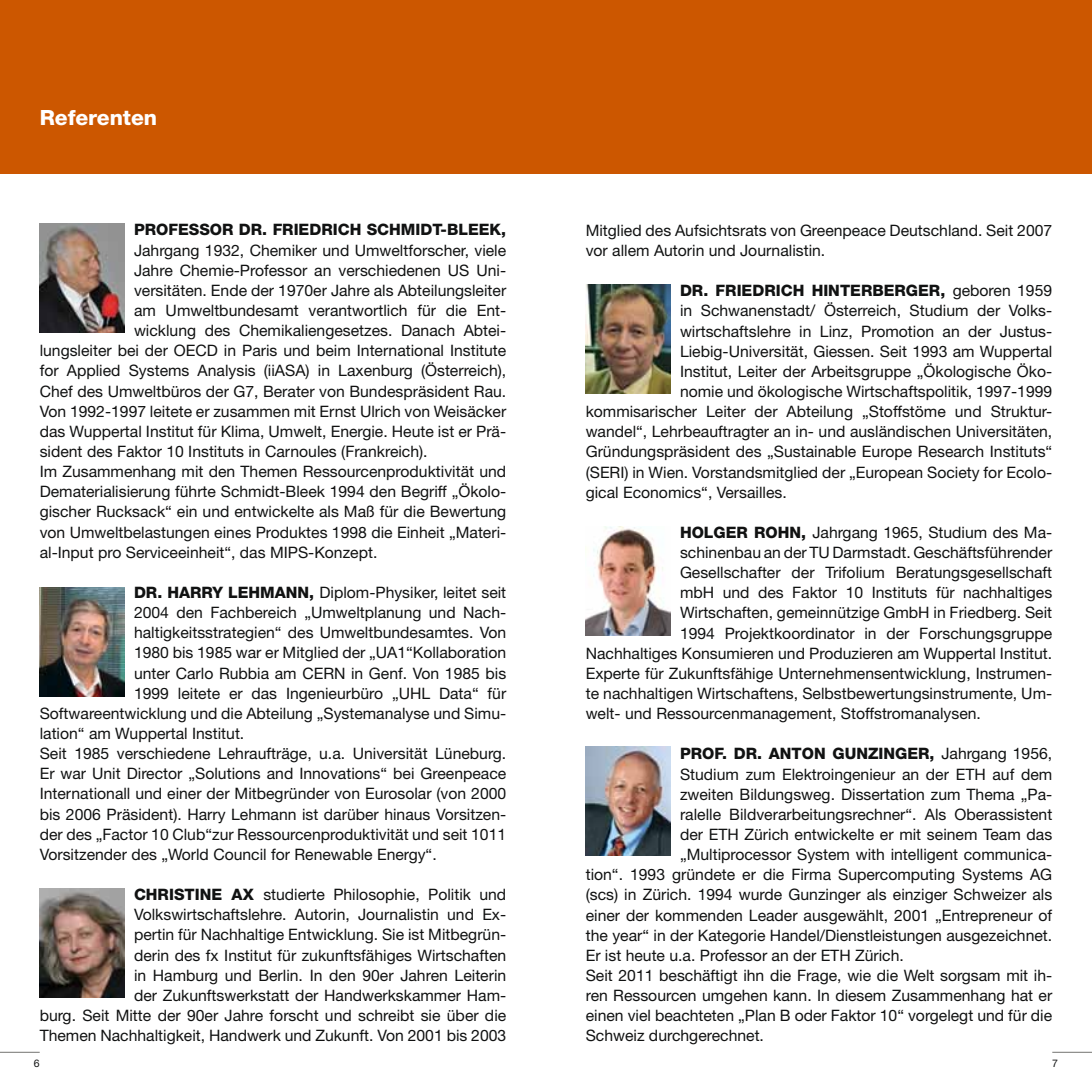
<style>
.page{position:relative;width:1092px;height:1092px;background:#fff}
.page>*{position:absolute;margin:0;border:0;box-sizing:border-box;transform-origin:0 0}
.t1{font:800 21px "Helvetica Neue";color:#fff}
.t2{font:15.75px/20.1px "Helvetica Neue";color:#111212}
.t3{font:800 15.75px "Helvetica Neue";color:#111212}
.t4{font:800 15.75px "Helvetica Neue";letter-spacing:.13em;color:#111212}
.t5{font:10.5px "Helvetica Neue";color:#111212}
.s1{font-weight:800}
.s2{font-weight:400}
</style>
<div class="page">
<hr style="left:0;top:1051px;width:40px;height:1px;background:#747471">
<hr style="left:1052px;top:1051px;width:39px;height:1px;background:#747471">
<div style="left:0;top:0;width:1091px;height:174px;background:#cc5700"></div>
<img style="left:40px;top:223px;width:84px;height:109px">
<img style="left:40px;top:587px;width:84px;height:109px">
<img style="left:585px;top:284px;width:85px;height:110px">
<img style="left:585px;top:526px;width:85px;height:109px">
<img style="left:585px;top:746px;width:85px;height:109px">
<img style="left:40px;top:888px;width:84px;height:109px">
<h1 class="t1" style="left:40px;top:105px;width:119px">REFERENTEN</h1>
<p class="t4" style="left:134px;top:220px;width:374px">PROFESSOR DR. FRIEDRICH SCHMIDT-BLEEK,</p>
<p class="t2" style="left:134px;top:240px;width:374px">Jahrgang 1932, Chemiker und Umweltforscher, viele</p>
<p class="t2" style="left:134px;top:260px;width:374px">Jahre Chemie-Professor an verschiedenen US Uni-</p>
<p class="t2" style="left:134px;top:280px;width:374px">versitäten. Ende der 1970er Jahre als Abteilungsleiter</p>
<p class="t2" style="left:134px;top:300px;width:374px">am Umweltbundesamt verantwortlich für die Ent-</p>
<p class="t2" style="left:134px;top:320px;width:374px">wicklung des Chemikaliengesetzes. Danach Abtei-</p>
<p class="t2" style="left:40px;top:340px;width:468px">lungsleiter bei der OECD in Paris und beim International Institute</p>
<p class="t2" style="left:40px;top:360px;width:468px">for Applied Systems Analysis (iiASA) in Laxenburg (Österreich),</p>
<p class="t2" style="left:40px;top:380px;width:468px">Chef des Umweltbüros der G7, Berater von Bundespräsident Rau.</p>
<p class="t2" style="left:40px;top:401px;width:468px">Von 1992-1997 leitete er zusammen mit Ernst Ulrich von Weisäcker</p>
<p class="t2" style="left:40px;top:421px;width:468px">das Wuppertal Institut für Klima, Umwelt, Energie. Heute ist er Prä-</p>
<p class="t2" style="left:40px;top:441px;width:389px">sident des Faktor 10 Instituts in Carnoules (Frankreich).</p>
<p class="t2" style="left:40px;top:461px;width:468px">Im Zusammenhang mit den Themen Ressourcenproduktivität und</p>
<p class="t2" style="left:40px;top:481px;width:468px">Dematerialisierung führte Schmidt-Bleek 1994 den Begriff „Ökolo-</p>
<p class="t2" style="left:40px;top:501px;width:468px">gischer Rucksack“ ein und entwickelte als Maß für die Bewertung</p>
<p class="t2" style="left:40px;top:521px;width:468px">von Umweltbelastungen eines Produktes 1998 die Einheit „Materi-</p>
<p class="t2" style="left:40px;top:541px;width:339px">al-Input pro Serviceeinheit“, das MIPS-Konzept.</p>
<p class="t3" style="left:134px;top:583px;width:46px">DR. HARR</p>
<p class="t3" style="left:212px;top:583px;width:61px">Y LEHMANN</p>
<p class="t2" style="left:309px;top:582px;width:198px"><span class="s1">,</span> Diplom-Physiker, leitet seit</p>
<p class="t2" style="left:134px;top:602px;width:374px">2004 den Fachbereich „Umweltplanung und Nach-</p>
<p class="t2" style="left:134px;top:622px;width:374px">haltigkeitsstrategien“ des Umweltbundesamtes. Von</p>
<p class="t2" style="left:134px;top:642px;width:374px">1980 bis 1985 war er Mitglied der „UA1“Kollaboration</p>
<p class="t2" style="left:134px;top:662px;width:374px">unter Carlo Rubbia am CERN in Genf. Von 1985 bis</p>
<p class="t2" style="left:134px;top:682px;width:374px">1999 leitete er das Ingenieurbüro „UHL Data“ für</p>
<p class="t2" style="left:40px;top:702px;width:468px">Softwareentwicklung und die Abteilung „Systemanalyse und Simu-</p>
<p class="t2" style="left:40px;top:723px;width:206px">lation“ am Wuppertal Institut.</p>
<p class="t2" style="left:40px;top:743px;width:468px">Seit 1985 verschiedene Lehraufträge, u.a. Universität Lüneburg.</p>
<p class="t2" style="left:40px;top:763px;width:468px">Er war Unit Director „Solutions and Innovations“ bei Greenpeace</p>
<p class="t2" style="left:40px;top:783px;width:468px">Internationall und einer der Mitbegründer von Eurosolar (von 2000</p>
<p class="t2" style="left:40px;top:803px;width:468px">bis 2006 Präsident). Harry Lehmann ist darüber hinaus Vorsitzen-</p>
<p class="t2" style="left:40px;top:823px;width:468px">der des „Factor 10 Club“zur Ressourcenproduktivität und seit 1011</p>
<p class="t2" style="left:40px;top:843px;width:398px">Vorsitzender des „World Council for Renewable Energy“.</p>
<p class="t2" style="left:40px;top:884px;width:468px;text-align:right"><span class="s1">CHRISTINE AX</span> studierte Philosophie, Politik und Volkswirtschaftslehre. Autorin, Journalistin und Ex-<br>pertin für Nachhaltige Entwicklung. Sie ist Mitbegrün-<br>derin des fx Institut für zukunftsfähiges Wirtschaften<br>in Hamburg und Berlin. In den 90er Jahren Leiterin<br>der Zukunftswerkstatt der Handwerkskammer Ham-<br>burg. Seit Mitte der 90er Jahre forscht und schreibt sie über die Themen Nachhaltigkeit, Handwerk und Zukunft. Von 2001 bis 2003</p>
<p class="t2" style="left:585px;top:220px;width:468px">Mitglied des Aufsichtsrats von Greenpeace Deutschland. Seit 2007 vor allem Autorin und Journalistin.</p>
<p class="t3" style="left:680px;top:281px;width:374px">DR. FRIEDRICH HINTERBERGER, <span class="s2">geboren 1959</span></p>
<p class="t2" style="left:680px;top:300px;width:374px">in Schwanenstadt/ Österreich, Studium der Volks-</p>
<p class="t2" style="left:680px;top:320px;width:374px">wirtschaftslehre in Linz, Promotion an der Justus-</p>
<p class="t2" style="left:680px;top:341px;width:374px">Liebig-Universität, Giessen. Seit 1993 am Wuppertal</p>
<p class="t2" style="left:680px;top:361px;width:374px">Institut, Leiter der Arbeitsgruppe „Ökologische Öko-</p>
<p class="t2" style="left:680px;top:381px;width:374px">nomie und ökologische Wirtschaftspolitik, 1997-1999</p>
<p class="t2" style="left:585px;top:401px;width:468px">kommisarischer Leiter der Abteilung „Stoffstöme und Struktur-</p>
<p class="t2" style="left:585px;top:421px;width:468px">wandel“, Lehrbeauftragter an in- und ausländischen Universitäten,</p>
<p class="t2" style="left:585px;top:441px;width:468px">Gründungspräsident des „Sustainable Europe Research Instituts“</p>
<p class="t2" style="left:585px;top:461px;width:468px">(SERI) in Wien. Vorstandsmitglied der „European Society for Ecolo-</p>
<p class="t2" style="left:585px;top:481px;width:202px">gical Economics“, Versailles.</p>
<p class="t2" style="left:680px;top:522px;width:374px"><span class="s1">HOLGER ROHN,</span> Jahrgang 1965, Studium des Ma-</p>
<p class="t2" style="left:680px;top:542px;width:374px">schinenbau an der TU Darmstadt. Geschäftsführender</p>
<p class="t2" style="left:680px;top:562px;width:374px">Gesellschafter der Trifolium Beratungsgesellschaft</p>
<p class="t2" style="left:680px;top:582px;width:373px">mbH und des Faktor 10 Instituts für nachhaltiges</p>
<p class="t2" style="left:680px;top:602px;width:374px">Wirtschaften, gemeinnützige GmbH in Friedberg. Seit</p>
<p class="t2" style="left:680px;top:622px;width:374px">1994 Projektkoordinator in der Forschungsgruppe</p>
<p class="t2" style="left:585px;top:642px;width:468px">Nachhaltiges Konsumieren und Produzieren am Wuppertal Institut.</p>
<p class="t2" style="left:585px;top:663px;width:468px">Experte für Zukunftsfähige Unternehmensentwicklung, Instrumen-</p>
<p class="t2" style="left:585px;top:683px;width:468px">te nachhaltigen Wirtschaftens, Selbstbewertungsinstrumente, Um-</p>
<p class="t2" style="left:585px;top:703px;width:397px">welt- und Ressourcenmanagement, Stoffstromanalysen.</p>
<p class="t3" style="left:680px;top:744px;width:374px">PROF. DR. ANTON GUNZINGER, <span class="s2">Jahrgang 1956,</span></p>
<p class="t2" style="left:680px;top:763px;width:374px">Studium zum Elektroingenieur an der ETH auf dem</p>
<p class="t2" style="left:680px;top:783px;width:374px">zweiten Bildungsweg. Dissertation zum Thema „Pa-</p>
<p class="t2" style="left:680px;top:803px;width:374px">ralelle Bildverarbeitungsrechner“. Als Oberassistent</p>
<p class="t2" style="left:680px;top:824px;width:374px">der ETH Zürich entwickelte er mit seinem Team das</p>
<p class="t2" style="left:680px;top:844px;width:374px">„Multiprocessor System with intelligent communica-</p>
<p class="t2" style="left:585px;top:864px;width:468px">tion“. 1993 gründete er die Firma Supercomputing Systems AG</p>
<p class="t2" style="left:585px;top:884px;width:468px">(scs) in Zürich. 1994 wurde Gunzinger als einziger Schweizer als</p>
<p class="t2" style="left:585px;top:904px;width:468px">einer der kommenden Leader ausgewählt, 2001 „Entrepreneur of</p>
<p class="t2" style="left:585px;top:924px;width:468px">the year“ in der Kategorie Handel/Dienstleistungen ausgezeichnet.</p>
<p class="t2" style="left:585px;top:944px;width:319px">Er ist heute u.a. Professor an der ETH Zürich.</p>
<p class="t2" style="left:585px;top:965px;width:468px">Seit 2011 beschäftigt ihn die Frage, wie die Welt sorgsam mit ih-</p>
<p class="t2" style="left:585px;top:985px;width:468px">ren Ressourcen umgehen kann. In diesem Zusammenhang hat er</p>
<p class="t2" style="left:585px;top:1005px;width:468px">einen viel beachteten „Plan B oder Faktor 10“ vorgelegt und für die</p>
<p class="t2" style="left:585px;top:1025px;width:180px">Schweiz durchgerechnet.</p>
<p class="t5" style="left:34px;top:1057px;width:7px">6</p>
<p class="t5" style="left:1052px;top:1057px;width:7px">7</p>
</div>
